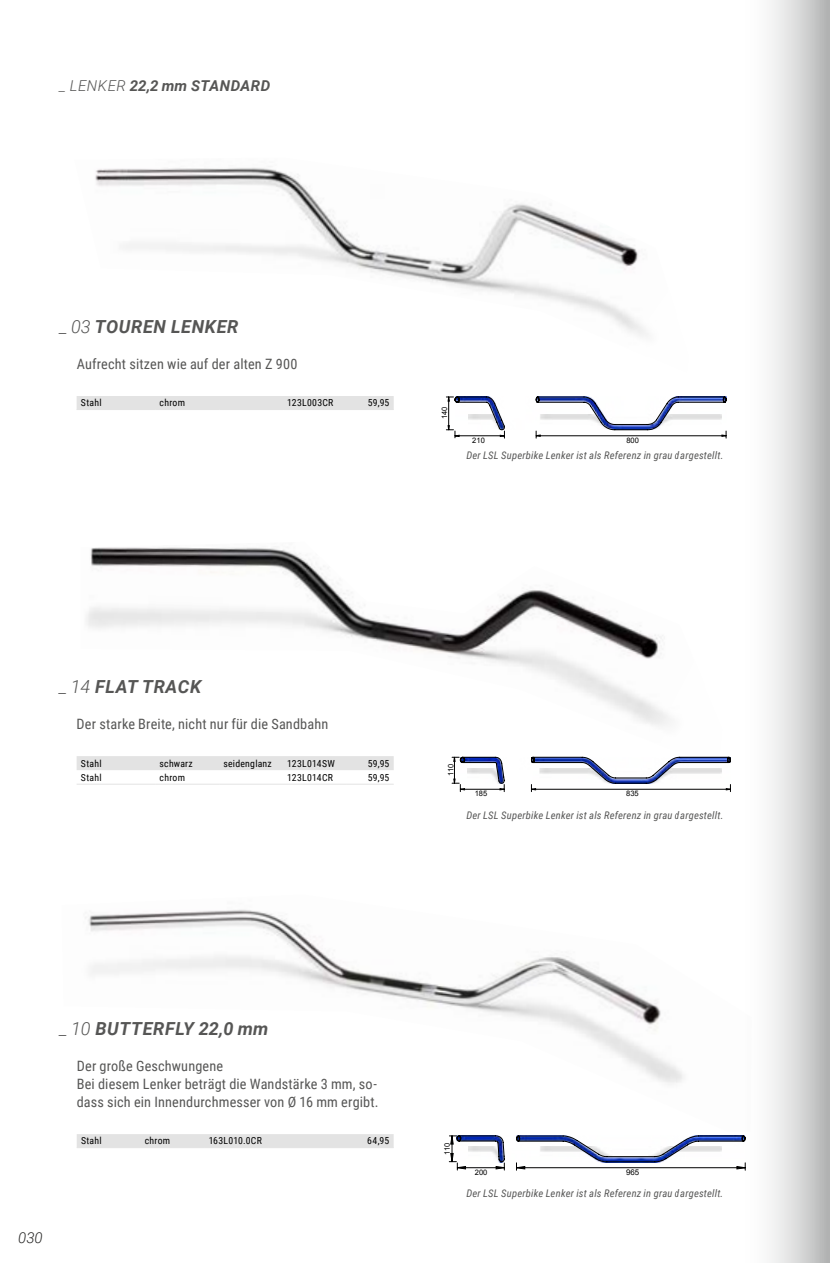
<style>
.page{position:relative;width:830px;height:1263px;background:#fff}
.page>*{position:absolute;margin:0;border:0;box-sizing:border-box;transform-origin:0 0}
.t1{font:italic 700 18px "Roboto";letter-spacing:.035em;color:#565655}
.t2{font:italic 700 15px "Roboto";letter-spacing:.03em;color:#565655}
.t3{font:italic 300 15px "Roboto";color:#272726}
.t4{font:14.25px/18px "Roboto Condensed";letter-spacing:.01em;color:#565655}
.t5{font:italic 10.5px "Roboto Condensed";letter-spacing:.02em;color:#565655}
.t6{font:9.75px "Roboto Condensed";letter-spacing:.025em;color:#000}
.t7{font:7.8px "Arial";color:#000}
.t8{font:7.5px "Arial";color:#000}
.s1{font-weight:300}
</style>
<div class="page">
<img style="left:85px;top:909px;width:591px;height:174px">
<img style="left:516px;top:1135px;width:52px;height:1px">
<svg style="left:449px;top:1135px;width:56px;height:35px"></svg>
<svg style="left:516px;top:1136px;width:160px;height:34px"></svg>
<img style="left:86px;top:547px;width:585px;height:222px">
<img style="left:504px;top:757px;width:27px;height:26px">
<svg style="left:531px;top:757px;width:145px;height:35px"></svg>
<svg style="left:452px;top:757px;width:52px;height:35px"></svg>
<img style="left:95px;top:167px;width:553px;height:169px">
<svg style="left:446px;top:397px;width:230px;height:41px"></svg>
<div style="left:77px;top:1134px;width:316px;height:13px;background:#e3e3e3"></div>
<hr style="left:77px;top:1147px;width:63px;height:1px;background:#e3e3e3">
<hr style="left:140px;top:1147px;width:64px;height:1px;background:#e3e3e3">
<hr style="left:204px;top:1147px;width:64px;height:1px;background:#e3e3e3">
<hr style="left:268px;top:1147px;width:125px;height:1px;background:#e3e3e3">
<div style="left:77px;top:756px;width:316px;height:14px;background:#e3e3e3"></div>
<hr style="left:77px;top:784px;width:78px;height:1px;background:#e3e3e3">
<hr style="left:155px;top:784px;width:64px;height:1px;background:#e3e3e3">
<hr style="left:219px;top:784px;width:64px;height:1px;background:#e3e3e3">
<hr style="left:283px;top:784px;width:64px;height:1px;background:#e3e3e3">
<hr style="left:347px;top:784px;width:46px;height:1px;background:#e3e3e3">
<div style="left:77px;top:396px;width:316px;height:13px;background:#e3e3e3"></div>
<hr style="left:77px;top:409px;width:78px;height:1px;background:#e3e3e3">
<hr style="left:155px;top:409px;width:64px;height:1px;background:#e3e3e3">
<hr style="left:219px;top:409px;width:64px;height:1px;background:#e3e3e3">
<hr style="left:283px;top:409px;width:64px;height:1px;background:#e3e3e3">
<hr style="left:347px;top:409px;width:46px;height:1px;background:#e3e3e3">
<svg style="left:676px;top:0;width:153px;height:1263px"></svg>
<p class="t2" style="left:60px;top:75px;width:212px"><span class="s1">_ LENKER</span> 22,2 MM STANDARD</p>
<p class="t1" style="left:60px;top:314px;width:180px"><span class="s1">_ 03</span> TOUREN LENKER</p>
<p class="t4" style="left:77px;top:354px;width:222px">Aufrecht sitzen wie auf der alten Z 900</p>
<p class="t6" style="left:81px;top:396px;width:22px">Stahl</p>
<p class="t6" style="left:159px;top:396px;width:27px">chrom</p>
<p class="t6" style="left:287px;top:396px;width:48px">123L003CR</p>
<p class="t6" style="left:367px;top:396px;width:23px">59,95</p>
<p class="t8" style="left:439px;top:419px;width:14px;rotate:-90deg">140</p>
<p class="t8" style="left:472px;top:435px;width:14px">210</p>
<p class="t8" style="left:626px;top:435px;width:14px">800</p>
<p class="t5" style="left:466px;top:448px;width:258px">Der LSL Superbike Lenker ist als Referenz in grau dargestellt.</p>
<p class="t1" style="left:60px;top:674px;width:143px"><span class="s1">_ 14</span> FLAT TRACK</p>
<p class="t4" style="left:77px;top:714px;width:253px">Der starke Breite, nicht nur für die Sandbahn</p>
<p class="t6" style="left:81px;top:757px;width:22px">Stahl</p>
<p class="t6" style="left:159px;top:757px;width:35px">schwarz</p>
<p class="t6" style="left:223px;top:757px;width:50px">seidenglanz</p>
<p class="t6" style="left:287px;top:757px;width:49px">123L014SW</p>
<p class="t6" style="left:367px;top:757px;width:23px">59,95</p>
<p class="t6" style="left:81px;top:770px;width:22px">Stahl</p>
<p class="t6" style="left:159px;top:770px;width:27px">chrom</p>
<p class="t6" style="left:287px;top:770px;width:47px">123L014CR</p>
<p class="t6" style="left:367px;top:770px;width:23px">59,95</p>
<p class="t8" style="left:445px;top:776px;width:14px;rotate:-90deg">110</p>
<p class="t8" style="left:474px;top:789px;width:14px">185</p>
<p class="t8" style="left:626px;top:789px;width:14px">835</p>
<p class="t5" style="left:466px;top:808px;width:258px">Der LSL Superbike Lenker ist als Referenz in grau dargestellt.</p>
<p class="t1" style="left:60px;top:1016px;width:210px"><span class="s1">_ 10</span> BUTTERFLY 22,0 MM</p>
<p class="t4" style="left:77px;top:1056px;width:303px">Der große Geschwungene<br>Bei diesem Lenker beträgt die Wandstärke 3 mm, so&shy;dass sich ein Innendurchmesser von Ø 16 mm ergibt.</p>
<p class="t6" style="left:81px;top:1134px;width:22px">Stahl</p>
<p class="t6" style="left:145px;top:1134px;width:27px">chrom</p>
<p class="t6" style="left:208px;top:1134px;width:55px">163L010.0CR</p>
<p class="t6" style="left:367px;top:1134px;width:24px">64,95</p>
<p class="t3" style="left:18px;top:1227px;width:26px">030</p>
<p class="t8" style="left:442px;top:1155px;width:14px;rotate:-90deg">110</p>
<p class="t8" style="left:474px;top:1167px;width:14px">200</p>
<p class="t7" style="left:625px;top:1167px;width:15px">965</p>
<p class="t5" style="left:466px;top:1186px;width:258px">Der LSL Superbike Lenker ist als Referenz in grau dargestellt.</p>
</div>
